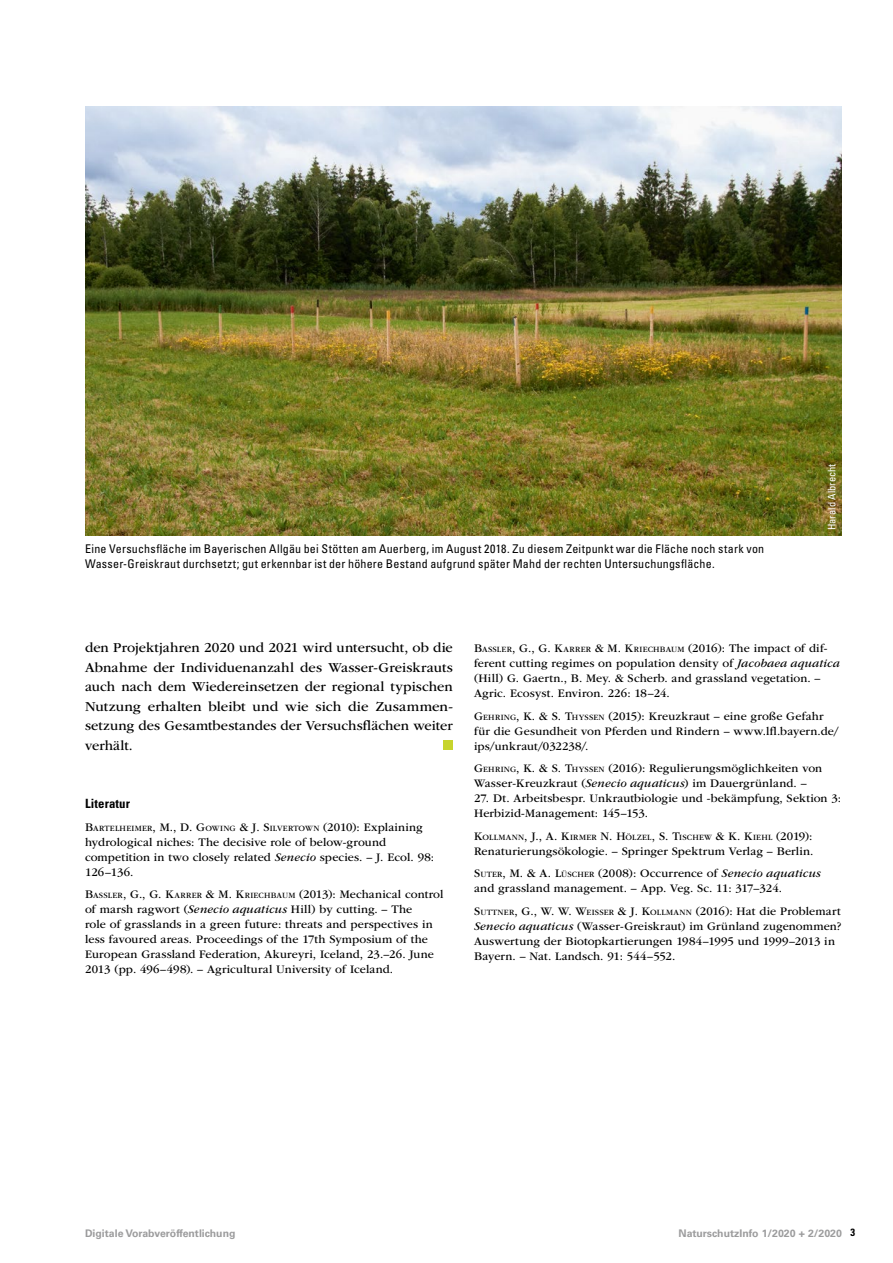
<style>
.page{position:relative;width:893px;height:1263px;background:#fff}
.page>*{position:absolute;margin:0;border:0;box-sizing:border-box;transform-origin:0 0}
.p-Fließtext{font:14.25px/19.5px "ITC Garamond Std";letter-spacing:.005em;color:#000;text-align:justify}
.H3-Literatur_Head_mit_Abstand_vor{font:700 condensed 12.75px "Univers LT Std";letter-spacing:.01em;color:#000}
.p-Literatur{font:12px/15px "ITC Garamond Std";letter-spacing:.01em;color:#000}
.t1{font:condensed 12px/15px "Univers LT Std";letter-spacing:.015em;color:#000}
.t2{font:700 10.5px "Univers LT";color:#9c9c9d}
.t3{font:condensed 10.5px "Univers LT Std";color:#fff}
.p-Literatur-2{font:8.4px "ITC Garamond Std";letter-spacing:.03em;color:#000}
.s1{font-size:12px}
.s2{font-style:italic}
.s3{font-style:inherit}
.s4{font-size:8.4px}
.s5{font-family:"Univers LT Std";font-stretch:condensed;color:#000}
</style>
<div class="page">
<img style="left:85px;top:106px;width:757px;height:429px">
<div style="left:443px;top:740px;width:10px;height:10px;background:#c7d42d"></div>
<p class="t1" style="left:85px;top:541px;width:681px">Eine Versuchsfläche im Bayerischen Allgäu bei Stötten am Auerberg, im August 2018. Zu diesem Zeitpunkt war die Fläche noch stark von<br>Wasser-Greiskraut durchsetzt; gut erkennbar ist der höhere Bestand aufgrund später Mahd der rechten Untersuchungsfläche.</p>
<p class="t3" style="left:825px;top:530px;width:68px;rotate:-90deg">Harald Albrecht</p>
<p class="p-Fließtext" style="left:85px;top:638px;width:369px">den Projektjahren 2020 und 2021 wird untersucht, ob die Abnahme der Individuenanzahl des Wasser-Greiskrauts auch nach dem Wiedereinsetzen der regional typischen Nutzung erhalten bleibt und wie sich die Zusammen&shy;setzung des Gesamtbestandes der Versuchsflächen weiter verhält.</p>
<h3 class="H3-Literatur_Head_mit_Abstand_vor" style="left:85px;top:796px;width:46px">Literatur</h3>
<p class="p-Literatur-2" style="left:85px;top:824px;width:339px"><span class="s1">B</span>ARTELHEIMER<span class="s1">, M., D. G</span>OWING <span class="s1">&amp; J. S</span>ILVERTOWN <span class="s1">(2010):</span> <span class="s1">Explaining</span></p>
<p class="p-Literatur" style="left:85px;top:835px;width:351px">hydrological niches: The decisive role of below-ground competition in two closely related <span class="s2">Senecio</span> species. – J. Ecol. 98:<br>126–136.</p>
<p class="p-Literatur" style="left:85px;top:887px;width:360px"><span class="s3">B</span><span class="s4">ASSLER</span><span class="s3">, G., G. K</span><span class="s4">ARRER</span> <span class="s3">&amp; M. K</span><span class="s4">RIECHBAUM</span> (2013): Mechanical control of marsh ragwort (<span class="s2">Senecio aquaticus</span> Hill) by cutting. – The<br>role of grasslands in a green future: threats and perspectives in less favoured areas. Proceedings of the 17th Symposium of the European Grassland Federation, Akureyri, Iceland, 23.–26. June 2013 (pp. 496–498). – Agricultural University of Iceland.</p>
<p class="p-Literatur" style="left:474px;top:641px;width:367px"><span class="s3">B</span><span class="s4">ASSLER</span><span class="s3">, G., G. K</span><span class="s4">ARRER</span> <span class="s3">&amp; M. K</span><span class="s4">RIECHBAUM</span> (2016): The impact of dif&shy;ferent cutting regimes on population density of <span class="s2">Jacobaea aquatica </span>(Hill) G. Gaertn., B. Mey. &amp; Scherb. and grassland vegetation. – Agric. Ecosyst. Environ. 226: 18–24.</p>
<p class="p-Literatur" style="left:474px;top:709px;width:366px"><span class="s3">G</span><span class="s4">EHRING</span><span class="s3">, K. &amp; S. T</span><span class="s4">HYSSEN</span> (2015): Kreuzkraut – eine große Gefahr für die Gesundheit von Pferden und Rindern – www.lfl.bayern.de/ ips/unkraut/032238/.</p>
<p class="p-Literatur" style="left:474px;top:761px;width:350px"><span class="s3">G</span><span class="s4">EHRING</span><span class="s3">, K. &amp; S. T</span><span class="s4">HYSSEN</span> (2016): Regulierungsmöglichkeiten von<br>Wasser-Kreuzkraut (<span class="s2">Senecio aquaticus</span>) im Dauergrünland. –</p>
<p class="p-Literatur" style="left:474px;top:791px;width:369px">27. Dt. Arbeitsbespr. Unkrautbiologie und -bekämpfung, Sektion 3:<br>Herbizid-Management: 145–153.</p>
<p class="p-Literatur-2" style="left:474px;top:833px;width:340px"><span class="s1">K</span>OLLMANN<span class="s1">, J., A. K</span>IRMER <span class="s1">N. H</span>ÖLZEL<span class="s1">, S. T</span>ISCHEW <span class="s1">&amp; K. K</span>IEHL <span class="s1">(2019):</span></p>
<p class="p-Literatur" style="left:474px;top:844px;width:341px">Renaturierungsökologie. – Springer Spektrum Verlag – Berlin.</p>
<p class="p-Literatur" style="left:474px;top:866px;width:348px"><span class="s3">S</span><span class="s4">UTER</span><span class="s3">, M. &amp; A. L</span><span class="s4">ÜSCHER</span> (2008): Occurrence of <span class="s2">Senecio aquaticus </span>and grassland management. – App. Veg. Sc. 11: 317–324.</p>
<p class="p-Literatur" style="left:474px;top:904px;width:369px"><span class="s3">S</span><span class="s4">UTTNER</span><span class="s3">, G., W. W. W</span><span class="s4">EISSER</span> <span class="s3">&amp; J. K</span><span class="s4">OLLMANN</span> (2016): Hat die Problemart <span class="s2">Senecio aquaticus</span> (Wasser-Greiskraut) im Grünland zugenommen?<br>Auswertung der Biotopkartierungen 1984–1995 und 1999–2013 in Bayern. – Nat. Landsch. 91: 544–552.</p>
<p class="t2" style="left:85px;top:1227px;width:152px">Digitale Vorabveröffentlichung</p>
<p class="t2" style="left:678px;top:1227px;width:178px">NaturschutzInfo 1/2020 + 2/2020 <span class="s5">3</span></p>
</div>
